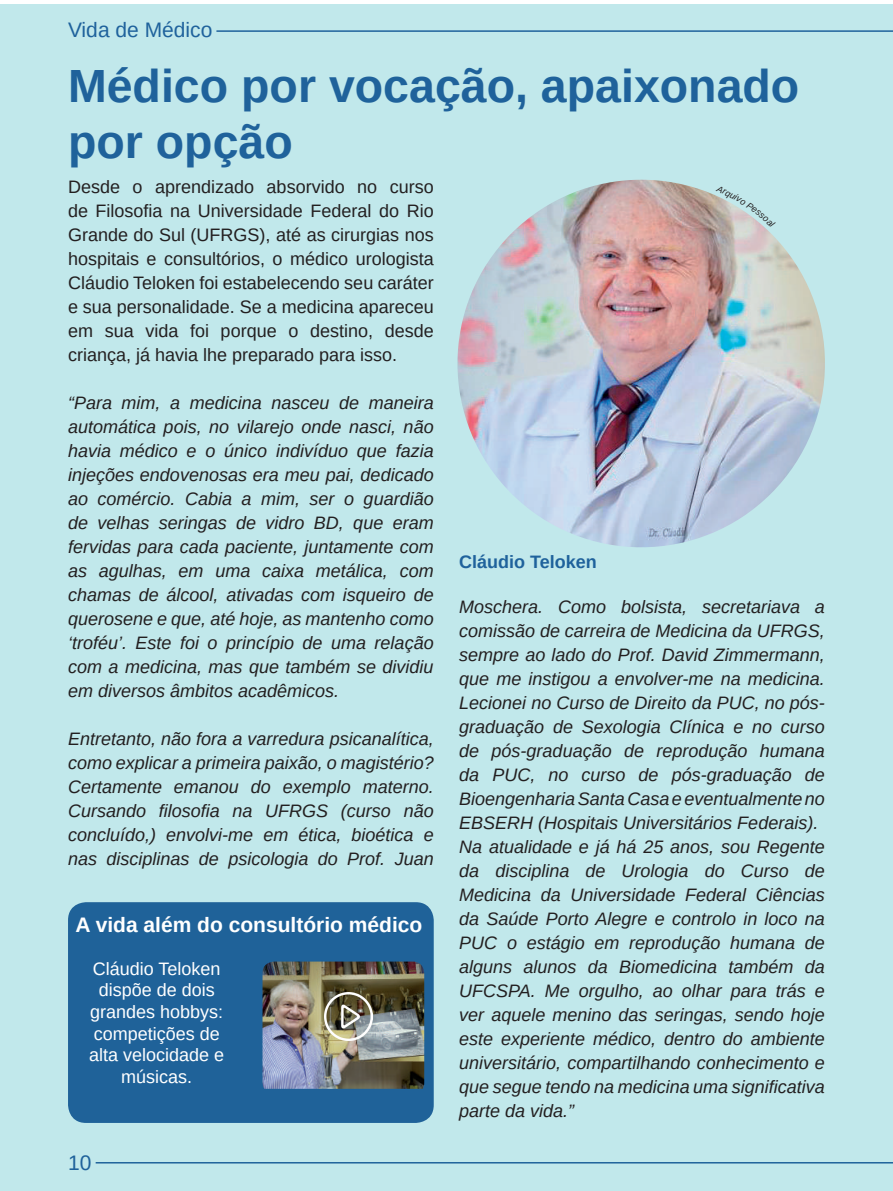
<style>
.page{position:relative;width:893px;height:1191px;background:#fff}
.page>*{position:absolute;margin:0;border:0;box-sizing:border-box;transform-origin:0 0}
.t1{font:700 46.5px/55.8px "Liberation Sans";color:#1f629b}
.t2{font:700 21px "Liberation Sans";color:#fff}
.t3{font:21px "Liberation Sans";color:#1f629c}
.t4{font:21px "Liberation Sans";color:#1f629b}
.t5{font:italic 18px/24px "Liberation Sans";color:#231f20;text-align:justify}
.t6{font:18px/24px "Liberation Sans";color:#231f20;text-align:justify}
.t7{font:18px/21.6px "Liberation Sans";color:#fff;text-align:center}
.t8{font:700 18px "Liberation Sans";color:#1f629c}
</style>
<div class="page">
<div style="left:0;top:4px;width:893px;height:1187px;background:#c1e8eb"></div>
<hr style="left:216px;top:30px;width:677px;height:2px;background:#1f629c">
<hr style="left:96px;top:1162px;width:797px;height:1px;background:#1f629b">
<img style="left:457px;top:180px;width:368px;height:368px">
<div style="left:68px;top:902px;width:366px;height:221px;background:#1f6299;border-radius:18px"></div>
<img style="left:263px;top:961px;width:161px;height:127px">
<img style="left:324px;top:992px;width:49px;height:48px">
<svg style="left:716px;top:185px;width:60px;height:42px"></svg>
<p class="t3" style="left:68px;top:16px;width:146px">Vida de Médico</p>
<h1 class="t1" style="left:68px;top:59px;width:733px">Médico por vocação, apaixonado por opção</h1>
<p class="t6" style="left:68px;top:175px;width:367px">Desde o aprendizado absorvido no curso de Filosofia na Universidade Federal do Rio Grande do Sul (UFRGS), até as cirurgias nos hospitais e consultórios, o médico urologista Cláudio Teloken foi estabelecendo seu caráter e sua personalidade. Se a medicina apareceu em sua vida foi porque o destino, desde criança, já havia lhe preparado para isso.</p>
<p class="t5" style="left:68px;top:390px;width:367px">“Para mim, a medicina nasceu de maneira automática pois, no vilarejo onde nasci, não havia médico e o único indivíduo que fazia injeções endovenosas era meu pai, dedicado ao comércio. Cabia a mim, ser o guardião de velhas seringas de vidro BD, que eram fervidas para cada paciente, juntamente com as agulhas, em uma caixa metálica, com chamas de álcool, ativadas com isqueiro de querosene e que, até hoje, as mantenho como ‘troféu’. Este foi o princípio de uma relação com a medicina, mas que também se dividiu em diversos âmbitos acadêmicos.</p>
<p class="t5" style="left:68px;top:726px;width:367px">Entretanto, não fora a varredura psicanalítica, como explicar a primeira paixão, o magistério?<br>Certamente emanou do exemplo materno.<br>Cursando filosofia na UFRGS (curso não concluído,) envolvi-me em ética, bioética e nas disciplinas de psicologia do Prof. Juan</p>
<p class="t8" style="left:459px;top:549px;width:139px">Cláudio Teloken</p>
<p class="t5" style="left:459px;top:594px;width:367px;text-align:left">Moschera. Como bolsista, secretariava a comissão de carreira de Medicina da UFRGS, sempre ao lado do Prof. David Zimmermann, que me instigou a envolver-me na medicina.<br>Lecionei no Curso de Direito da PUC, no pós&shy;graduação de Sexologia Clínica e no curso de pós-graduação de reprodução humana da PUC, no curso de pós-graduação de Bioengenharia Santa Casa e eventualmente no EBSERH (Hospitais Universitários Federais).<br>Na atualidade e já há 25 anos, sou Regente da disciplina de Urologia do Curso de Medicina da Universidade Federal Ciências da Saúde Porto Alegre e controlo in loco na PUC o estágio em reprodução humana de alguns alunos da Biomedicina também da UFCSPA. Me orgulho, ao olhar para trás e ver aquele menino das seringas, sendo hoje este experiente médico, dentro do ambiente universitário, compartilhando conhecimento e que segue tendo na medicina uma significativa parte da vida.”</p>
<p class="t2" style="left:75px;top:910px;width:348px">A vida além do consultório médico</p>
<p class="t7" style="left:89px;top:957px;width:137px">Cláudio Teloken dispõe de dois grandes hobbys: competições de alta velocidade e músicas.</p>
<p class="t4" style="left:68px;top:1149px;width:25px">10</p>
</div>
